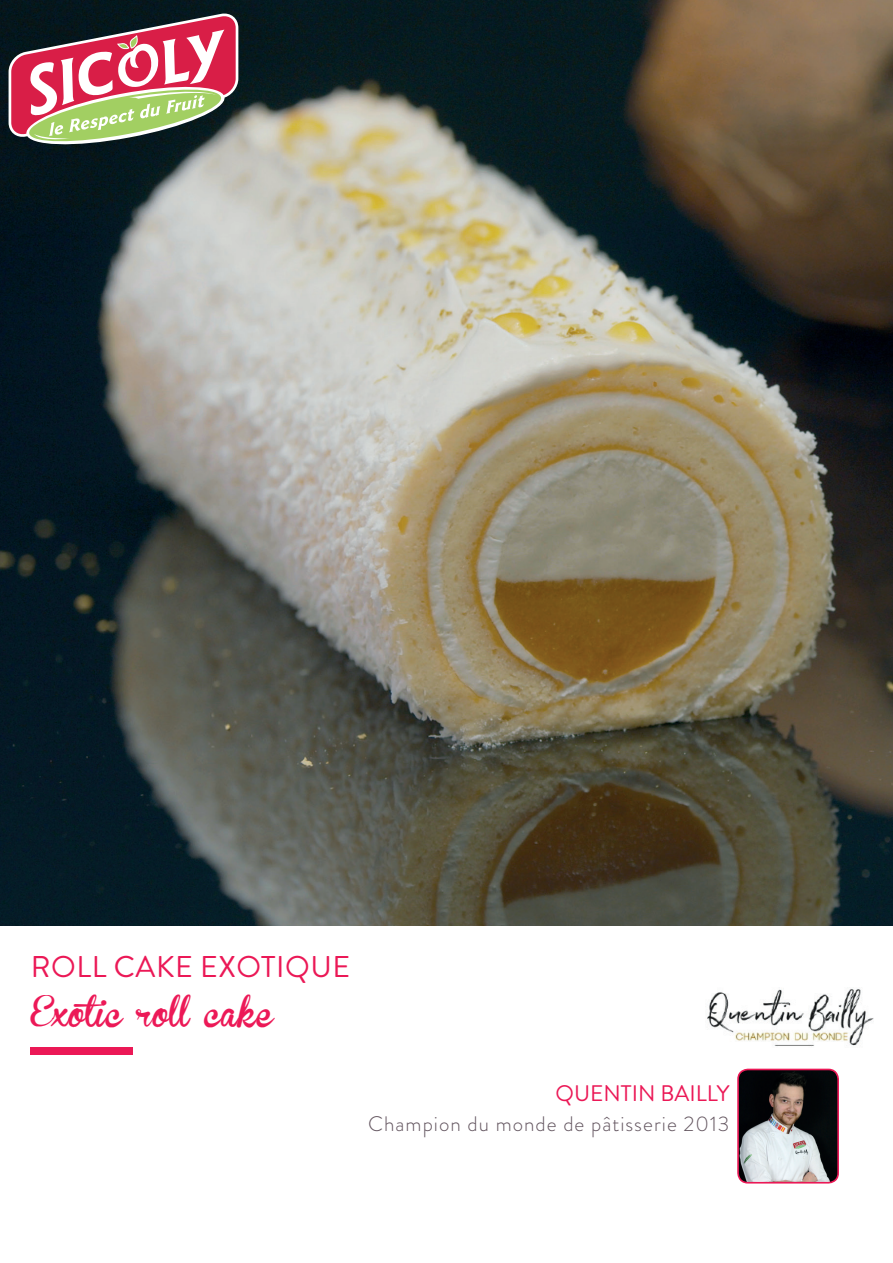
<style>
.page{position:relative;width:893px;height:1263px;background:#fff}
.page>*{position:absolute;margin:0;border:0;box-sizing:border-box;transform-origin:0 0}
.t1{font:30px "Brandon Grotesque";letter-spacing:.02em;color:#eb1856}
.t2{font:30px "Brannboll Fet";color:#ec1957}
.t3{font:22.5px "Brandon Grotesque";color:#eb1856}
.t4{font:300 21px "Brandon Grotesque";letter-spacing:.05em;color:#62545e}
</style>
<div class="page">
<img style="left:0;top:0;width:893px;height:926px">
<div style="left:31px;top:1047px;width:102px;height:8px;background:#eb1856"></div>
<svg style="left:9px;top:14px;width:229px;height:130px"></svg>
<img style="left:738px;top:1069px;width:100px;height:114px">
<div style="left:737px;top:1069px;width:102px;height:114px;border:2px solid #eb1856;border-radius:10px"></div>
<img style="left:707px;top:989px;width:166px;height:57px">
<h1 class="t1" style="left:31px;top:946px;width:321px">ROLL CAKE EXOTIQUE</h1>
<h1 class="t2" style="left:31px;top:997px;width:245px">Exotic roll cake</h1>
<p class="t3" style="left:556px;top:1077px;width:175px">QUENTIN BAILLY</p>
<p class="t4" style="left:368px;top:1109px;width:363px">Champion du monde de pâtisserie 2013</p>
</div>
